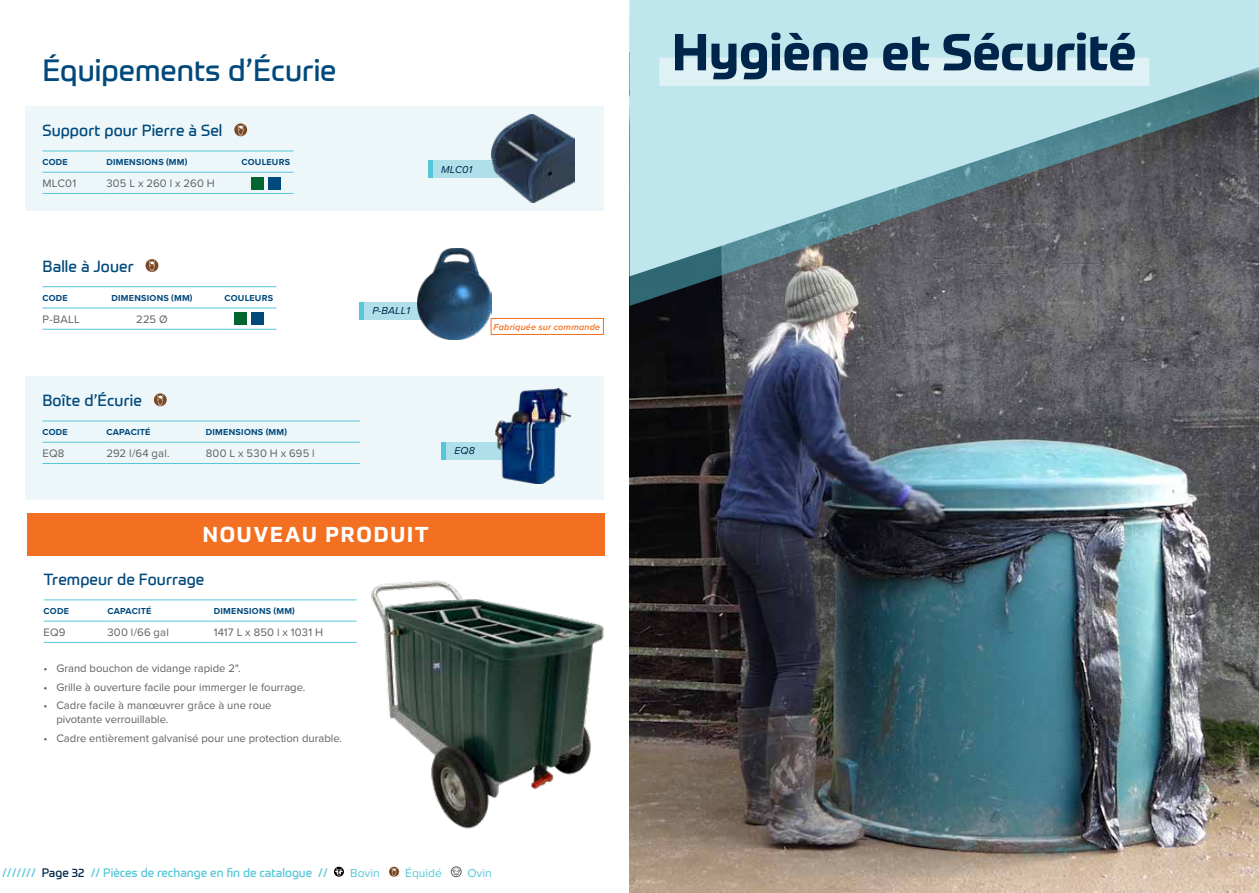
<style>
.page{position:relative;width:1259px;height:893px;background:#fff}
.page>*{position:absolute;margin:0;border:0;box-sizing:border-box;transform-origin:0 0}
.t1{font:700 51px "Prometo";color:#00254a}
.t2{font:30px "Prometo";color:#00497c}
.t3{font:700 21px "Prometo";letter-spacing:.09em;color:#fff}
.t4{font:15.75px "Prometo";letter-spacing:.005em;color:#00497c}
.t5{font:12px "Prometo";color:#56c7da}
.t6{font:12px "Proxima Nova";color:#56c7da}
.t7{font:11.25px/14.2px "Proxima Nova";color:#5f6062}
.t8{font:italic 10.5px "Proxima Nova";letter-spacing:.01em;color:#00254a}
.t9{font:700 9px "Proxima Nova";letter-spacing:.025em;color:#00497c}
.t10{font:italic 600 9px "Proxima Nova";letter-spacing:.02em;color:#f36f21}
.s1{color:#00254a}
</style>
<div class="page">
<svg style="left:334px;top:867px;width:10px;height:10px"></svg>
<svg style="left:335px;top:868px;width:8px;height:8px"></svg>
<svg style="left:389px;top:867px;width:10px;height:10px"></svg>
<svg style="left:392px;top:868px;width:4px;height:8px"></svg>
<div style="left:451px;top:867px;width:10px;height:10px;border:1px solid #5f6062;border-radius:50%"></div>
<svg style="left:452px;top:868px;width:8px;height:7px"></svg>
<img style="left:629px;top:306px;width:630px;height:587px">
<svg style="left:629px;top:276px;width:630px;height:30px;background:#616569"></svg>
<svg style="left:629px;top:0;width:630px;height:276px;background:#94b1b8"></svg>
<div style="left:659px;top:58px;width:490px;height:28px;background:#def1f5"></div>
<svg style="left:145px;top:259px;width:13px;height:13px"></svg>
<svg style="left:149px;top:261px;width:6px;height:10px"></svg>
<hr style="left:43px;top:286px;width:40px;height:1px;background:#56c7da">
<hr style="left:83px;top:286px;width:138px;height:1px;background:#56c7da">
<hr style="left:221px;top:286px;width:55px;height:1px;background:#56c7da">
<hr style="left:43px;top:308px;width:40px;height:1px;background:#56c7da">
<hr style="left:83px;top:308px;width:138px;height:1px;background:#56c7da">
<hr style="left:221px;top:308px;width:55px;height:1px;background:#56c7da">
<hr style="left:43px;top:329px;width:40px;height:1px;background:#56c7da">
<hr style="left:83px;top:329px;width:138px;height:1px;background:#56c7da">
<hr style="left:221px;top:329px;width:55px;height:1px;background:#56c7da">
<div style="left:251px;top:312px;width:13px;height:13px;background:#00497c"></div>
<div style="left:234px;top:312px;width:13px;height:13px;background:#00652e"></div>
<div style="left:26px;top:106px;width:578px;height:105px;background:#edf7f9"></div>
<svg style="left:234px;top:123px;width:13px;height:13px"></svg>
<svg style="left:238px;top:125px;width:6px;height:11px"></svg>
<hr style="left:43px;top:151px;width:63px;height:1px;background:#56c7da">
<hr style="left:106px;top:151px;width:132px;height:1px;background:#56c7da">
<hr style="left:238px;top:151px;width:55px;height:1px;background:#56c7da">
<hr style="left:43px;top:172px;width:63px;height:1px;background:#56c7da">
<hr style="left:106px;top:172px;width:132px;height:1px;background:#56c7da">
<hr style="left:238px;top:172px;width:55px;height:1px;background:#56c7da">
<hr style="left:43px;top:193px;width:63px;height:1px;background:#56c7da">
<hr style="left:106px;top:193px;width:132px;height:1px;background:#56c7da">
<hr style="left:238px;top:193px;width:55px;height:1px;background:#56c7da">
<div style="left:268px;top:177px;width:13px;height:12px;background:#00497c"></div>
<div style="left:251px;top:177px;width:13px;height:12px;background:#00652e"></div>
<div style="left:26px;top:376px;width:578px;height:124px;background:#edf7f9"></div>
<svg style="left:154px;top:393px;width:13px;height:13px"></svg>
<svg style="left:157px;top:395px;width:6px;height:10px"></svg>
<hr style="left:43px;top:421px;width:63px;height:1px;background:#56c7da">
<hr style="left:106px;top:421px;width:100px;height:1px;background:#56c7da">
<hr style="left:206px;top:421px;width:154px;height:1px;background:#56c7da">
<hr style="left:43px;top:442px;width:63px;height:1px;background:#56c7da">
<hr style="left:43px;top:463px;width:63px;height:1px;background:#56c7da">
<hr style="left:106px;top:442px;width:100px;height:1px;background:#56c7da">
<hr style="left:206px;top:442px;width:154px;height:1px;background:#56c7da">
<hr style="left:106px;top:463px;width:100px;height:1px;background:#56c7da">
<hr style="left:206px;top:463px;width:154px;height:1px;background:#56c7da">
<div style="left:433px;top:161px;width:97px;height:17px;background:#afe0ea"></div>
<div style="left:428px;top:161px;width:5px;height:17px;background:#56c7da"></div>
<div style="left:364px;top:302px;width:97px;height:17px;background:#afe0ea"></div>
<hr style="left:360px;top:302px;width:4px;height:17px;background:#56c7da">
<div style="left:446px;top:442px;width:98px;height:17px;background:#afe0ea"></div>
<hr style="left:442px;top:442px;width:4px;height:17px;background:#56c7da">
<img style="left:491px;top:114px;width:83px;height:89px">
<img style="left:418px;top:249px;width:73px;height:91px">
<img style="left:495px;top:388px;width:75px;height:96px">
<svg style="left:491px;top:318px;width:113px;height:17px"></svg>
<hr style="left:44px;top:600px;width:63px;height:1px;background:#56c7da">
<hr style="left:107px;top:600px;width:107px;height:1px;background:#56c7da">
<hr style="left:214px;top:600px;width:143px;height:1px;background:#56c7da">
<hr style="left:44px;top:621px;width:63px;height:1px;background:#56c7da">
<hr style="left:107px;top:621px;width:107px;height:1px;background:#56c7da">
<hr style="left:214px;top:621px;width:143px;height:1px;background:#56c7da">
<hr style="left:44px;top:642px;width:63px;height:1px;background:#56c7da">
<hr style="left:107px;top:642px;width:107px;height:1px;background:#56c7da">
<hr style="left:214px;top:642px;width:143px;height:1px;background:#56c7da">
<div style="left:27px;top:513px;width:578px;height:43px;background:#f36f21"></div>
<img style="left:371px;top:580px;width:233px;height:249px">
<h2 class="t2" style="left:43px;top:52px;width:295px">Équipements d’Écurie</h2>
<h3 class="t4" style="left:43px;top:121px;width:181px">Support pour Pierre à Sel</h3>
<p class="t9" style="left:43px;top:155px;width:27px">CODE</p>
<p class="t9" style="left:106px;top:155px;width:83px">DIMENSIONS (MM)</p>
<p class="t9" style="left:241px;top:155px;width:50px">COULEURS</p>
<p class="t7" style="left:43px;top:175px;width:35px">MLC01</p>
<p class="t7" style="left:106px;top:175px;width:110px">305 L x 260 l x 260 H</p>
<p class="t8" style="left:441px;top:161px;width:33px">MLC01</p>
<h3 class="t4" style="left:43px;top:257px;width:93px">Balle à Jouer</h3>
<p class="t9" style="left:43px;top:291px;width:27px">CODE</p>
<p class="t9" style="left:111px;top:291px;width:83px">DIMENSIONS (MM)</p>
<p class="t9" style="left:224px;top:291px;width:50px">COULEURS</p>
<p class="t7" style="left:43px;top:311px;width:39px">P-BALL</p>
<p class="t7" style="left:136px;top:311px;width:33px">225 Ø</p>
<h3 class="t4" style="left:43px;top:391px;width:101px">Boîte d’Écurie</h3>
<p class="t9" style="left:43px;top:425px;width:27px">CODE</p>
<p class="t9" style="left:106px;top:425px;width:45px">CAPACITÉ</p>
<p class="t9" style="left:206px;top:425px;width:83px">DIMENSIONS (MM)</p>
<p class="t7" style="left:43px;top:445px;width:23px">EQ8</p>
<p class="t7" style="left:106px;top:445px;width:65px">292 l/64 gal.</p>
<p class="t7" style="left:206px;top:445px;width:110px">800 L x 530 H x 695 l</p>
<p class="t8" style="left:372px;top:303px;width:39px">P-BALL1</p>
<p class="t10" style="left:493px;top:320px;width:108px">Fabriquée sur commande</p>
<p class="t8" style="left:454px;top:443px;width:22px">EQ8</p>
<h3 class="t3" style="left:203px;top:521px;width:228px">NOUVEAU PRODUIT</h3>
<h3 class="t4" style="left:44px;top:570px;width:162px">Trempeur de Fourrage</h3>
<p class="t9" style="left:44px;top:604px;width:27px">CODE</p>
<p class="t9" style="left:107px;top:604px;width:45px">CAPACITÉ</p>
<p class="t9" style="left:214px;top:604px;width:83px">DIMENSIONS (MM)</p>
<p class="t7" style="left:44px;top:624px;width:24px">EQ9</p>
<p class="t7" style="left:107px;top:624px;width:63px">300 l/66 gal</p>
<p class="t7" style="left:214px;top:624px;width:111px">1417 L x 850 l x 1031 H</p>
<p class="t7" style="left:44px;top:661px;width:198px">• Grand bouchon de vidange rapide 2".</p>
<p class="t7" style="left:44px;top:679px;width:263px">• Grille à ouverture facile pour immerger le fourrage.</p>
<p class="t7" style="left:56px;top:698px;width:217px;text-indent:-13px">• Cadre facile à manœuvrer grâce à une roue pivotante verrouillable.</p>
<p class="t7" style="left:44px;top:730px;width:300px">• Cadre entièrement galvanisé pour une protection durable.</p>
<p class="t5" style="left:2px;top:865px;width:327px">/////// <span class="s1">Page 32</span> // Pièces de rechange en fin de catalogue //</p>
<p class="t6" style="left:350px;top:864px;width:31px">Bovin</p>
<p class="t6" style="left:405px;top:864px;width:38px">Équidé</p>
<p class="t6" style="left:467px;top:864px;width:26px">Ovin</p>
<h1 class="t1" style="left:672px;top:20px;width:466px">Hygiène et Sécurité</h1>
</div>
